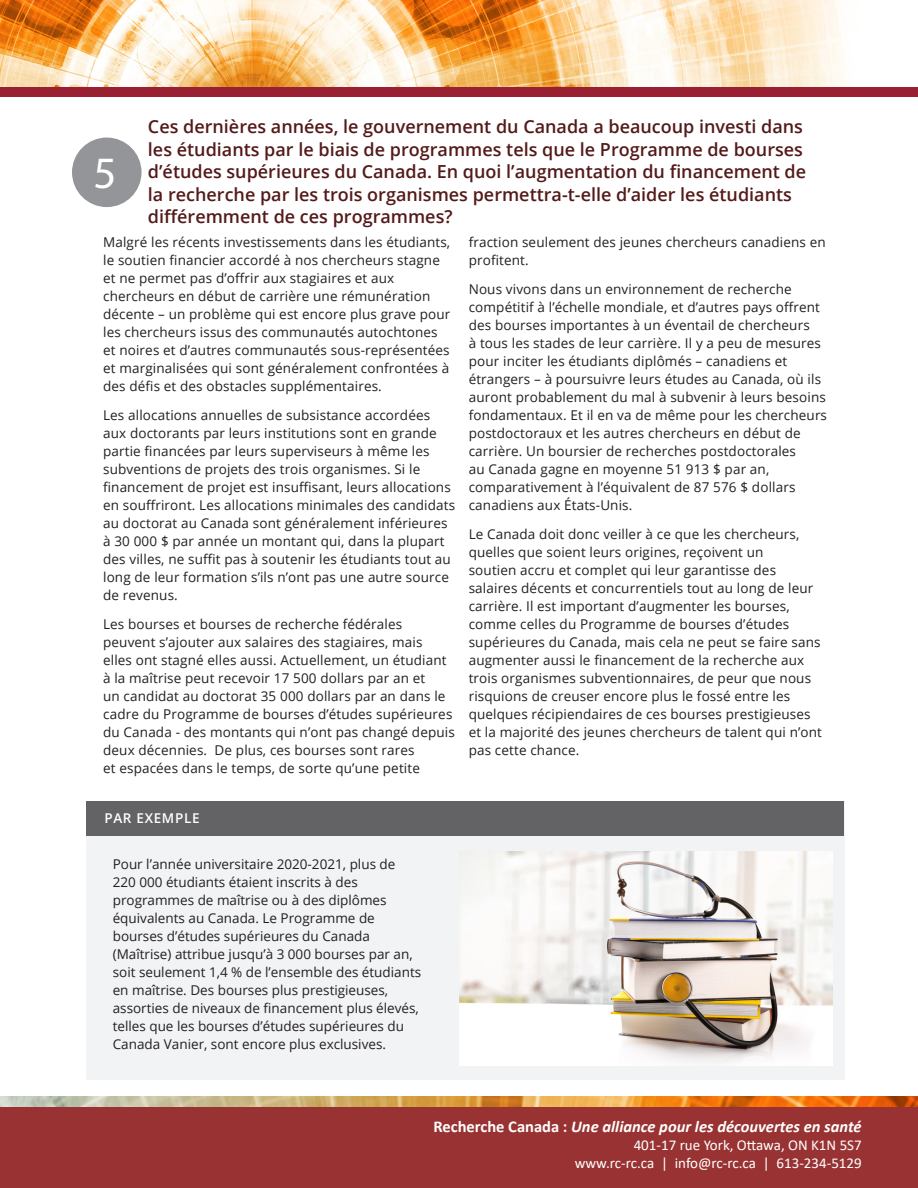
<style>
.page{position:relative;width:918px;height:1188px;background:#fff}
.page>*{position:absolute;margin:0;border:0;box-sizing:border-box;transform-origin:0 0}
.t1{font:45px "Myriad Pro";color:#fff}
.t2{font:600 18px/22.5px "Open Sans";color:#541a1a}
.t3{font:italic 700 16.5px "Calibri";color:#fff}
.t4{font:15px "Calibri";color:#fff}
.t5{font:13.5px/18px "Open Sans";letter-spacing:.01em;color:#231f20}
.t6{font:600 13.5px "Open Sans";letter-spacing:.05em;color:#fff}
.s1{font-style:normal}
</style>
<div class="page">
<div style="left:72px;top:138px;width:70px;height:69px;background:#939598;border-radius:50%"></div>
<div style="left:0;top:1106px;width:918px;height:82px;background:#933"></div>
<img style="left:0;top:1097px;width:918px;height:9px">
<img style="left:0;top:0;width:844px;height:87px">
<div style="left:0;top:87px;width:918px;height:10px;background:#992033"></div>
<div style="left:86px;top:802px;width:759px;height:278px;background:#f2f3f4"></div>
<div style="left:86px;top:801px;width:758px;height:35px;background:#636366"></div>
<img style="left:459px;top:851px;width:374px;height:214px">
<p class="t2" style="left:148px;top:115px;width:660px">Ces dernières années, le gouvernement du Canada a beaucoup investi dans les étudiants par le biais de programmes tels que le Programme de bourses d’études supérieures du Canada. En quoi l’augmentation du financement de la recherche par les trois organismes permettra-t-elle d’aider les étudiants différemment de ces programmes?</p>
<p class="t5" style="left:103px;top:233px;width:349px">Malgré les récents investissements dans les étudiants, le soutien financier accordé à nos chercheurs stagne et ne permet pas d’offrir aux stagiaires et aux chercheurs en début de carrière une rémunération décente – un problème qui est encore plus grave pour les chercheurs issus des communautés autochtones et noires et d’autres communautés sous-représentées et marginalisées qui sont généralement confrontées à des défis et des obstacles supplémentaires.</p>
<p class="t5" style="left:103px;top:406px;width:354px">Les allocations annuelles de subsistance accordées aux doctorants par leurs institutions sont en grande partie financées par leurs superviseurs à même les subventions de projets des trois organismes. Si le financement de projet est insuffisant, leurs allocations en souffriront. Les allocations minimales des candidats au doctorat au Canada sont généralement inférieures à 30 000 $ par année un montant qui, dans la plupart des villes, ne suffit pas à soutenir les étudiants tout au long de leur formation s’ils n’ont pas une autre source de revenus.</p>
<p class="t5" style="left:103px;top:615px;width:353px">Les bourses et bourses de recherche fédérales peuvent s’ajouter aux salaires des stagiaires, mais<br>elles ont stagné elles aussi. Actuellement, un étudiant à la maîtrise peut recevoir 17 500 dollars par an et<br>un candidat au doctorat 35 000 dollars par an dans le cadre du Programme de bourses d’études supérieures du Canada - des montants qui n’ont pas changé depuis deux décennies. De plus, ces bourses sont rares<br>et espacées dans le temps, de sorte qu’une petite</p>
<p class="t1" style="left:94px;top:145px;width:25px">5</p>
<p class="t5" style="left:469px;top:233px;width:358px">fraction seulement des jeunes chercheurs canadiens en profitent.</p>
<p class="t5" style="left:469px;top:280px;width:360px">Nous vivons dans un environnement de recherche compétitif à l’échelle mondiale, et d’autres pays offrent des bourses importantes à un éventail de chercheurs<br>à tous les stades de leur carrière. Il y a peu de mesures pour inciter les étudiants diplômés – canadiens et étrangers – à poursuivre leurs études au Canada, où ils auront probablement du mal à subvenir à leurs besoins fondamentaux. Et il en va de même pour les chercheurs postdoctoraux et les autres chercheurs en début de carrière. Un boursier de recherches postdoctorales<br>au Canada gagne en moyenne 51 913 $ par an, comparativement à l’équivalent de 87 576 $ dollars canadiens aux États-Unis.</p>
<p class="t5" style="left:469px;top:525px;width:355px">Le Canada doit donc veiller à ce que les chercheurs, quelles que soient leurs origines, reçoivent un<br>soutien accru et complet qui leur garantisse des salaires décents et concurrentiels tout au long de leur carrière. Il est important d’augmenter les bourses, comme celles du Programme de bourses d’études supérieures du Canada, mais cela ne peut se faire sans augmenter aussi le financement de la recherche aux trois organismes subventionnaires, de peur que nous risquions de creuser encore plus le fossé entre les quelques récipiendaires de ces bourses prestigieuses et la majorité des jeunes chercheurs de talent qui n’ont pas cette chance.</p>
<p class="t6" style="left:104px;top:809px;width:97px">PAR EXEMPLE</p>
<p class="t5" style="left:113px;top:855px;width:284px">Pour l’année universitaire 2020-2021, plus de</p>
<p class="t5" style="left:113px;top:873px;width:310px">220 000 étudiants étaient inscrits à des programmes de maîtrise ou à des diplômes équivalents au Canada. Le Programme de bourses d’études supérieures du Canada (Maîtrise) attribue jusqu’à 3 000 bourses par an, soit seulement 1,4 % de l’ensemble des étudiants en maîtrise. Des bourses plus prestigieuses, assorties de niveaux de financement plus élevés, telles que les bourses d’études supérieures du Canada Vanier, sont encore plus exclusives.</p>
<p class="t3" style="left:433px;top:1115px;width:430px"><span class="s1">Recherche Canada :</span> Une alliance pour les découvertes en santé</p>
<p class="t4" style="left:634px;top:1135px;width:230px">401-17 rue York, Ottawa, ON K1N 5S7</p>
<p class="t4" style="left:575px;top:1153px;width:289px">www.rc-rc.ca | info@rc-rc.ca | 613-234-5129</p>
</div>
